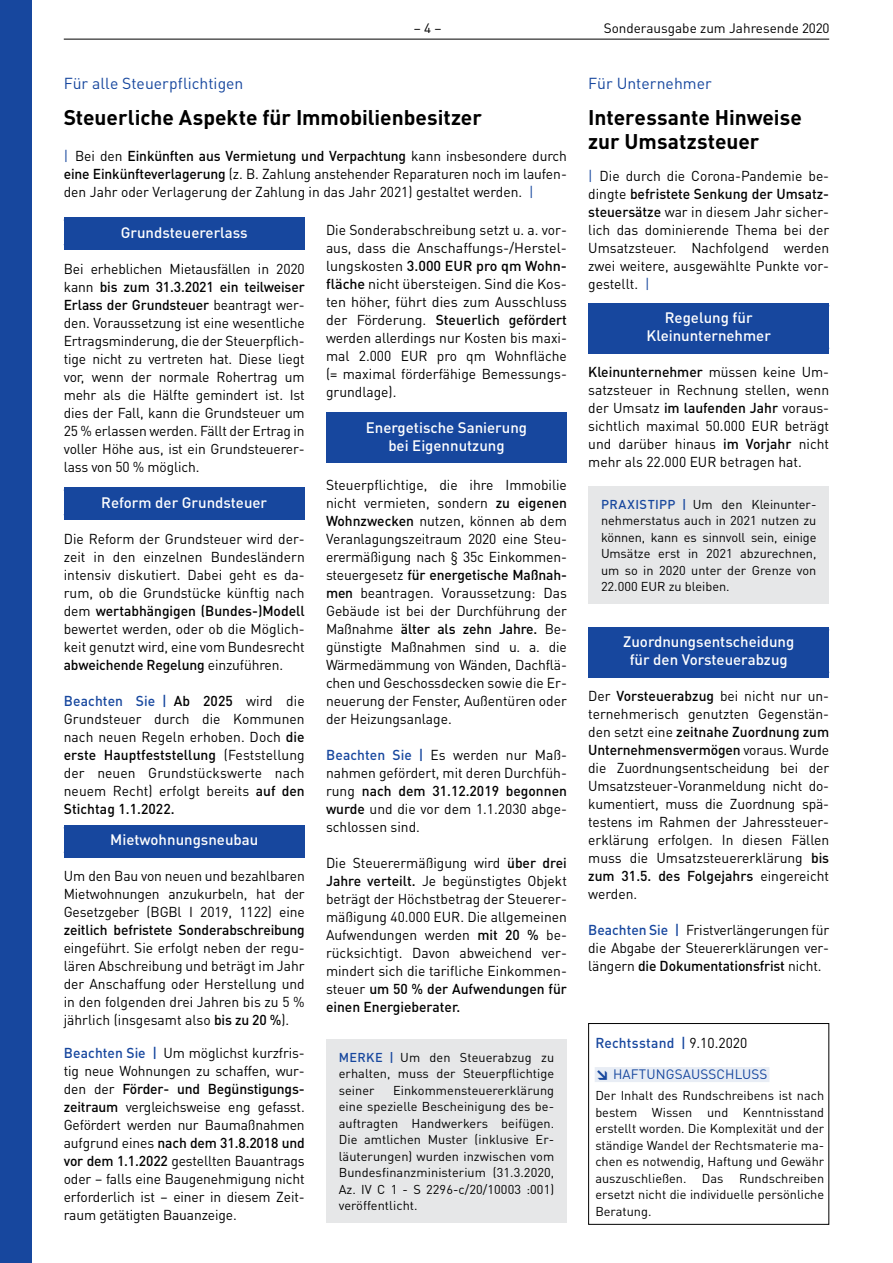
<style>
.page{position:relative;width:893px;height:1263px;background:#fff}
.page>*{position:absolute;margin:0;border:0;box-sizing:border-box;transform-origin:0 0}
.t1{font:700 21px/24px "DIN Pro";color:#000}
.t2{font:15.75px "DIN Pro";color:#17479e}
.t3{font:500 15px/18px "DIN Pro";color:#fff;text-align:center}
.t4{font:14.25px/18px "DIN Pro";color:#000;text-align:justify}
.t5{font:500 14.25px "DIN Pro";letter-spacing:-.01em;color:#000}
.t6{font:500 14.25px "DIN Pro";letter-spacing:.015em;color:#17479e}
.t7{font:13.5px "DIN Pro";color:#000}
.t8{font:13.5px "DIN Pro";letter-spacing:.01em;color:#17479e}
.t9{font:12.75px/16.5px "DIN Pro";color:#000;text-align:justify}
.s1{color:#17479e}
.s2{font-weight:500}
.s3{font-weight:500;color:#17479e}
.s4{font-weight:400;color:#000}
.s5{font-weight:900}
</style>
<div class="page">
<hr style="left:64px;top:39px;width:765px;height:1px;background:#000">
<div style="left:595px;top:1067px;width:174px;height:15px;background:#e8edf5"></div>
<div style="left:588px;top:1023px;width:241px;height:202px;border:1px solid #000"></div>
<div style="left:64px;top:218px;width:241px;height:32px;background:#17479e"></div>
<div style="left:64px;top:488px;width:241px;height:32px;background:#17479e"></div>
<div style="left:64px;top:825px;width:241px;height:32px;background:#17479e"></div>
<div style="left:326px;top:413px;width:241px;height:50px;background:#17479e"></div>
<div style="left:326px;top:1039px;width:241px;height:184px;background:#e6e7e8"></div>
<div style="left:588px;top:303px;width:241px;height:50px;background:#17479e"></div>
<div style="left:588px;top:627px;width:241px;height:50px;background:#17479e"></div>
<div style="left:588px;top:486px;width:241px;height:118px;background:#e6e7e8"></div>
<div style="left:0;top:0;width:32px;height:1263px;background:#17479e"></div>
<p class="t7" style="left:414px;top:19px;width:29px">– 4 –</p>
<p class="t7" style="left:604px;top:19px;width:227px">Sonderausgabe zum Jahresende 2020</p>
<p class="t2" style="left:64px;top:73px;width:181px">Für alle Steuerpflichtigen</p>
<h1 class="t1" style="left:64px;top:105px;width:420px">Steuerliche Aspekte für Immobilienbesitzer</h1>
<p class="t4" style="left:64px;top:147px;width:505px"><span class="s1">|</span> Bei den <span class="s2">Einkünften aus Vermietung und Verpachtung</span> kann insbesondere durch <span class="s2">eine Einkünfteverlagerung</span> (z. B. Zahlung anstehender Reparaturen noch im laufen&shy;den Jahr oder Verlagerung der Zahlung in das Jahr 2021) gestaltet werden. <span class="s1">|</span></p>
<p class="t3" style="left:121px;top:223px;width:129px">Grundsteuererlass</p>
<p class="t4" style="left:64px;top:259px;width:242px">Bei erheblichen Mietausfällen in 2020 kann <span class="s2">bis zum 31.3.2021 ein teilweiser Erlass der Grundsteuer</span> beantragt wer&shy;den. Voraussetzung ist eine wesentliche Ertragsminderung, die der Steuerpflich&shy;tige nicht zu vertreten hat. Diese liegt vor, wenn der normale Rohertrag um mehr als die Hälfte gemindert ist. Ist dies der Fall, kann die Grundsteuer um 25 % erlassen werden. Fällt der Ertrag in voller Höhe aus, ist ein Grundsteuerer&shy;lass von 50 % möglich.</p>
<p class="t3" style="left:101px;top:493px;width:167px">Reform der Grundsteuer</p>
<p class="t4" style="left:64px;top:529px;width:242px;text-align:left">Die Reform der Grundsteuer wird der&shy;zeit in den einzelnen Bundesländern intensiv diskutiert. Dabei geht es da&shy;rum, ob die Grundstücke künftig nach dem <span class="s2">wertabhängigen (Bundes-)Modell </span>bewertet werden, oder ob die Möglich&shy;keit genutzt wird, eine vom Bundesrecht <span class="s2">abweichende Regelung</span> einzuführen.</p>
<p class="t4" style="left:64px;top:691px;width:242px"><span class="s3">Beachten Sie |</span> <span class="s2">Ab 2025</span> wird die Grundsteuer durch die Kommunen nach neuen Regeln erhoben. Doch <span class="s2">die erste Hauptfeststellung</span> (Feststellung der neuen Grundstückswerte nach neuem Recht) erfolgt bereits <span class="s2">auf den Stichtag 1.1.2022.</span></p>
<p class="t3" style="left:110px;top:830px;width:150px">Mietwohnungsneubau</p>
<p class="t4" style="left:64px;top:867px;width:242px">Um den Bau von neuen und bezahlbaren Mietwohnungen anzukurbeln, hat der Gesetzgeber (BGBl I 2019, 1122) eine</p>
<p class="t5" style="left:64px;top:920px;width:242px">zeitlich befristete Sonderabschreibung</p>
<p class="t4" style="left:64px;top:939px;width:242px">eingeführt. Sie erfolgt neben der regu&shy;lären Abschreibung und beträgt im Jahr der Anschaffung oder Herstellung und in den folgenden drei Jahren bis zu 5 % jährlich (insgesamt also <span class="s2">bis zu 20 %</span>).</p>
<p class="t4" style="left:64px;top:1044px;width:242px"><span class="s3">Beachten Sie |</span> Um möglichst kurzfris&shy;tig neue Wohnungen zu schaffen, wur&shy;den der <span class="s2">Förder- und Begünstigungs&shy;zeitraum</span> vergleichsweise eng gefasst.<br>Gefördert werden nur Baumaßnahmen aufgrund eines <span class="s2">nach dem 31.8.2018 und vor dem 1.1.2022</span> gestellten Bauantrags oder – falls eine Baugenehmigung nicht erforderlich ist – einer in diesem Zeit&shy;raum getätigten Bauanzeige.</p>
<p class="t4" style="left:326px;top:220px;width:242px">Die Sonderabschreibung setzt u. a. vor&shy;aus, dass die Anschaffungs-/Herstel&shy;lungskosten <span class="s2">3.000 EUR pro qm Wohn&shy;fläche</span> nicht übersteigen. Sind die Kos&shy;ten höher, führt dies zum Ausschluss der Förderung. <span class="s2">Steuerlich gefördert </span>werden allerdings nur Kosten bis maxi&shy;mal 2.000 EUR pro qm Wohnfläche (= maximal förderfähige Bemessungs&shy;grundlage).</p>
<p class="t3" style="left:366px;top:418px;width:163px">Energetische Sanierung bei Eigennutzung</p>
<p class="t4" style="left:326px;top:475px;width:242px">Steuerpflichtige, die ihre Immobilie nicht vermieten, sondern <span class="s2">zu eigenen Wohnzwecken</span> nutzen, können ab dem Veranlagungszeitraum 2020 eine Steu&shy;erermäßigung nach § 35c Einkommen&shy;steuergesetz <span class="s2">für energetische Maßnah&shy;men</span> beantragen. Voraussetzung: Das Gebäude ist bei der Durchführung der Maßnahme <span class="s2">älter als zehn Jahre.</span> Be&shy;günstigte Maßnahmen sind u. a. die Wärmedämmung von Wänden, Dachflä&shy;chen und Geschossdecken sowie die Er&shy;neuerung der Fenster, Außentüren oder der Heizungsanlage.</p>
<p class="t4" style="left:326px;top:745px;width:242px"><span class="s3">Beachten Sie |</span> Es werden nur Maß&shy;nahmen gefördert, mit deren Durchfüh&shy;rung <span class="s2">nach dem 31.12.2019 begonnen wurde</span> und die vor dem 1.1.2030 abge&shy;schlossen sind.</p>
<p class="t4" style="left:326px;top:853px;width:242px">Die Steuerermäßigung wird <span class="s2">über drei Jahre verteilt.</span> Je begünstigtes Objekt beträgt der Höchstbetrag der Steuerer&shy;mäßigung 40.000 EUR. Die allgemeinen Aufwendungen werden <span class="s2">mit 20 %</span> be&shy;rücksichtigt. Davon abweichend ver&shy;mindert sich die tarifliche Einkommen&shy;steuer <span class="s2">um 50 % der Aufwendungen für einen Energieberater.</span></p>
<p class="t9" style="left:339px;top:1048px;width:217px"><span class="s3">MERKE |</span> Um den Steuerabzug zu erhalten, muss der Steuerpflichtige seiner</p>
<p class="t9" style="left:339px;top:1081px;width:217px;text-indent:54px">Einkommensteuererklärung eine spezielle Bescheinigung des be&shy;auftragten Handwerkers beifügen.<br>Die amtlichen Muster (inklusive Er&shy;läuterungen) wurden inzwischen vom Bundesfinanzministerium (31.3.2020, Az. IV C 1 - S 2296-c/20/10003 :001) veröffentlicht.</p>
<p class="t2" style="left:588px;top:73px;width:125px">Für Unternehmer</p>
<h1 class="t1" style="left:588px;top:105px;width:215px">Interessante Hinweise zur Umsatzsteuer</h1>
<p class="t4" style="left:588px;top:166px;width:242px"><span class="s1">|</span> Die durch die Corona-Pandemie be&shy;dingte <span class="s2">befristete Senkung der Umsatz&shy;steuersätze</span> war in diesem Jahr sicher&shy;lich das dominierende Thema bei der Umsatzsteuer. Nachfolgend werden zwei weitere, ausgewählte Punkte vor&shy;gestellt. <span class="s1">|</span></p>
<p class="t3" style="left:646px;top:308px;width:126px">Regelung für<br>Kleinunternehmer</p>
<p class="t4" style="left:588px;top:363px;width:242px"><span class="s2">Kleinunternehmer</span> müssen keine Um&shy;satzsteuer in Rechnung stellen, wenn der Umsatz <span class="s2">im laufenden Jahr</span> voraus&shy;sichtlich maximal 50.000 EUR beträgt und darüber hinaus <span class="s2">im Vorjahr</span> nicht mehr als 22.000 EUR betragen hat.</p>
<p class="t9" style="left:601px;top:495px;width:217px"><span class="s3">PRAXISTIPP |</span> Um den Kleinunter&shy;nehmerstatus auch in 2021 nutzen zu können, kann es sinnvoll sein, einige Umsätze erst in 2021 abzurechnen, um so in 2020 unter der Grenze von 22.000 EUR zu bleiben.</p>
<p class="t3" style="left:623px;top:632px;width:173px">Zuordnungsentscheidung für den Vorsteuerabzug</p>
<p class="t4" style="left:588px;top:687px;width:242px">Der <span class="s2">Vorsteuerabzug</span> bei nicht nur un&shy;ternehmerisch genutzten Gegenstän&shy;den setzt eine <span class="s2">zeitnahe Zuordnung zum Unternehmensvermögen</span> voraus. Wurde die Zuordnungsentscheidung bei der Umsatzsteuer-Voranmeldung nicht do&shy;kumentiert, muss die Zuordnung spä&shy;testens im Rahmen der Jahressteuer&shy;erklärung erfolgen. In diesen Fällen muss die Umsatzsteuererklärung <span class="s2">bis zum 31.5. des Folgejahrs</span> eingereicht werden.</p>
<p class="t4" style="left:588px;top:921px;width:242px"><span class="s3">Beachten Sie |</span> Fristverlängerungen für die Abgabe der Steuererklärungen ver&shy;längern <span class="s2">die Dokumentationsfrist</span> nicht.</p>
<p class="t6" style="left:595px;top:1033px;width:153px">Rechtsstand | <span class="s4">9.10.2020</span></p>
<p class="t8" style="left:595px;top:1065px;width:173px"><span class="s5">↘</span> HAFTUNGSAUSSCHLUSS</p>
<p class="t9" style="left:595px;top:1087px;width:230px">Der Inhalt des Rundschreibens ist nach bestem Wissen und Kenntnisstand erstellt worden. Die Komplexität und der ständige Wandel der Rechtsmaterie ma&shy;chen es notwendig, Haftung und Gewähr auszuschließen. Das Rundschreiben ersetzt nicht die individuelle persönliche Beratung.</p>
</div>
